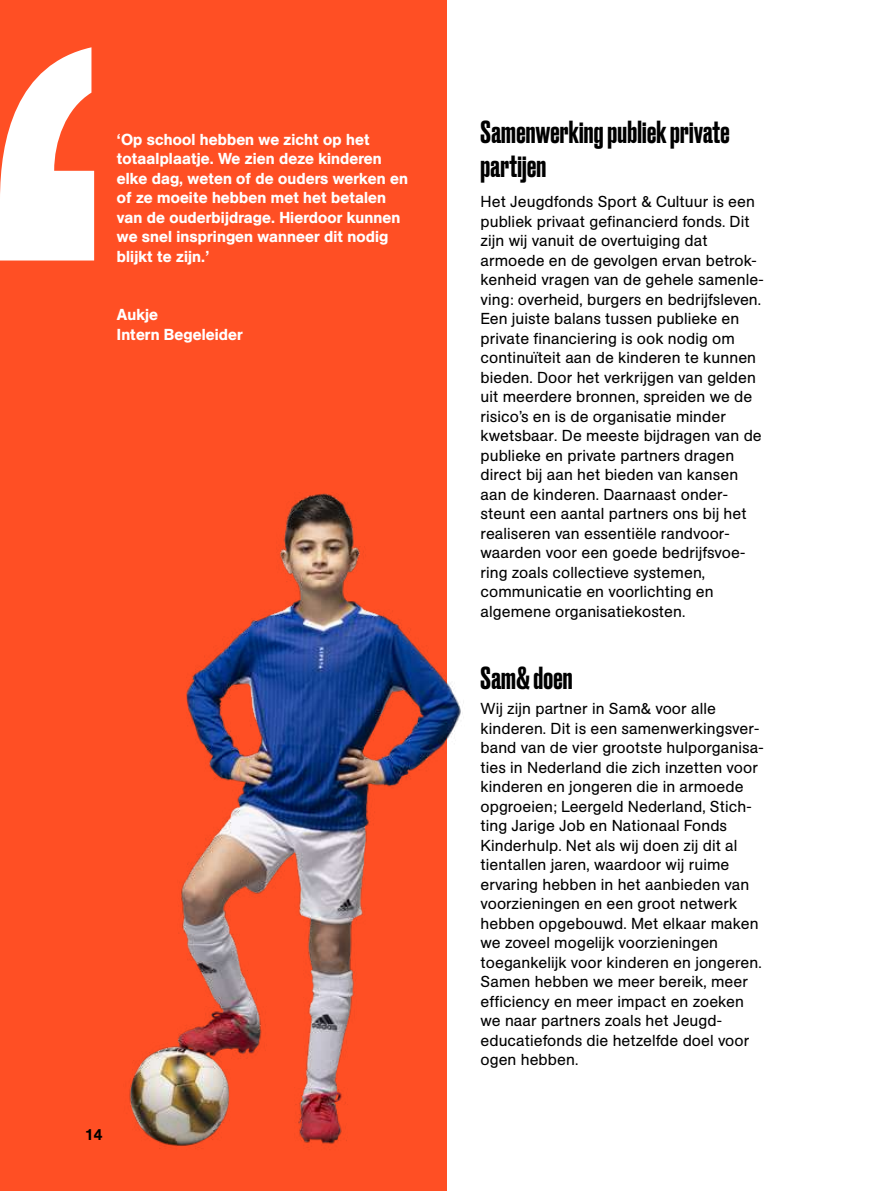
<style>
.page{position:relative;width:893px;height:1191px;background:#fff}
.page>*{position:absolute;margin:0;border:0;box-sizing:border-box;transform-origin:0 0}
.t1{font:500 30px/34.5px "Druk";letter-spacing:.01em;color:#000;scale:1.05 1}
.t2{font:15.75px/19.5px "AG Book Std";letter-spacing:.005em;color:#000}
.t3{font:500 15.75px/19.5px "AG Book Std";letter-spacing:.01em;color:#fff}
.t4{font:500 15.75px "AG Book Std";color:#000}
</style>
<div class="page">
<div style="left:0;top:0;width:446px;height:1191px;background:#ff4f24"></div>
<img style="left:129px;top:476px;width:335px;height:689px">
<svg style="left:0;top:47px;width:94px;height:213px"></svg>
<p class="t3" style="left:117px;top:130px;width:292px">‘Op school hebben we zicht op het totaalplaatje. We zien deze kinderen elke dag, weten of de ouders werken en of ze moeite hebben met het betalen van de ouderbijdrage. Hierdoor kunnen we snel inspringen wanneer dit nodig blijkt te zijn.’</p>
<p class="t3" style="left:117px;top:305px;width:127px">Aukje<br>Intern Begeleider</p>
<p class="t4" style="left:85px;top:1124px;width:19px">14</p>
<h1 class="t1" style="left:480px;top:113px;width:239px">Samenwerking publiek private partijen</h1>
<p class="t2" style="left:480px;top:192px;width:284px">Het Jeugdfonds Sport &amp; Cultuur is een publiek privaat gefinancierd fonds. Dit zijn wij vanuit de overtuiging dat armoede en de gevolgen ervan betrok&shy;kenheid vragen van de gehele samenle&shy;ving: overheid, burgers en bedrijfsleven.<br>Een juiste balans tussen publieke en private financiering is ook nodig om continuïteit aan de kinderen te kunnen bieden. Door het verkrijgen van gelden uit meerdere bronnen, spreiden we de risico’s en is de organisatie minder kwetsbaar. De meeste bijdragen van de publieke en private partners dragen direct bij aan het bieden van kansen aan de kinderen. Daarnaast onder&shy;steunt een aantal partners ons bij het realiseren van essentiële randvoor&shy;waarden voor een goede bedrijfsvoe&shy;ring zoals collectieve systemen, communicatie en voorlichting en algemene organisatiekosten.</p>
<h1 class="t1" style="left:480px;top:659px;width:89px">Sam&amp; doen</h1>
<p class="t2" style="left:480px;top:699px;width:284px">Wij zijn partner in Sam&amp; voor alle kinderen. Dit is een samenwerkingsver&shy;band van de vier grootste hulporganisa&shy;ties in Nederland die zich inzetten voor kinderen en jongeren die in armoede opgroeien; Leergeld Nederland, Stich&shy;ting Jarige Job en Nationaal Fonds Kinderhulp. Net als wij doen zij dit al tientallen jaren, waardoor wij ruime ervaring hebben in het aanbieden van voorzieningen en een groot netwerk hebben opgebouwd. Met elkaar maken we zoveel mogelijk voorzieningen toegankelijk voor kinderen en jongeren.<br>Samen hebben we meer bereik, meer efficiency en meer impact en zoeken we naar partners zoals het Jeugd&shy;educatiefonds die hetzelfde doel voor ogen hebben.</p>
</div>
